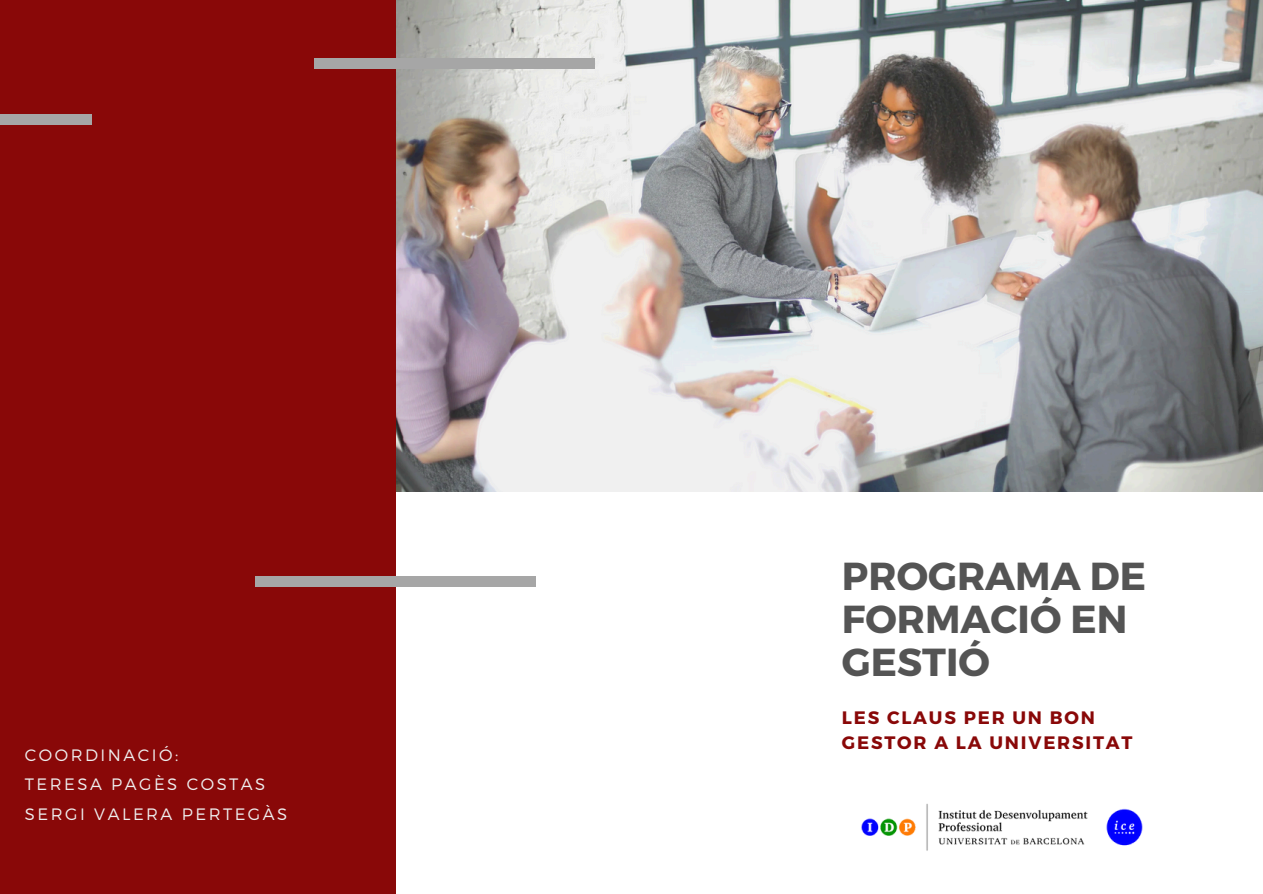
<style>
.page{position:relative;width:1263px;height:894px;background:#fff}
.page>*{position:absolute;margin:0;border:0;box-sizing:border-box;transform-origin:0 0}
.t1{font:700 39px/42.8px "Montserrat";color:#545454}
.t2{font:700 18px/24.8px "Montserrat";letter-spacing:.1em;color:#890808}
.t3{font:300 16.5px "Montserrat";letter-spacing:.15em;color:#efefef}
</style>
<div class="page">
<img style="left:396px;top:0;width:867px;height:492px">
<div style="left:0;top:0;width:396px;height:893px;background:#890808"></div>
<img style="left:861px;top:803px;width:282px;height:48px">
<div style="left:0;top:114px;width:92px;height:10px;background:#a6a6a6"></div>
<div style="left:314px;top:58px;width:280px;height:10px;background:#a6a6a6"></div>
<div style="left:256px;top:576px;width:280px;height:10px;background:#a6a6a6"></div>
<h1 class="t3" style="left:25px;top:744px;width:155px">COORDINACIÓ:</h1>
<h2 class="t3" style="left:25px;top:773px;width:242px">TERESA PAGÈS COSTAS</h2>
<p class="t3" style="left:25px;top:802px;width:264px">SERGI VALERA PERTEGÀS</p>
<p class="t1" style="left:842px;top:552px;width:306px">PROGRAMA DE<br>FORMACIÓ EN<br>GESTIÓ</p>
<p class="t2" style="left:842px;top:704px;width:292px">LES CLAUS PER UN BON<br>GESTOR A LA UNIVERSITAT</p>
</div>
